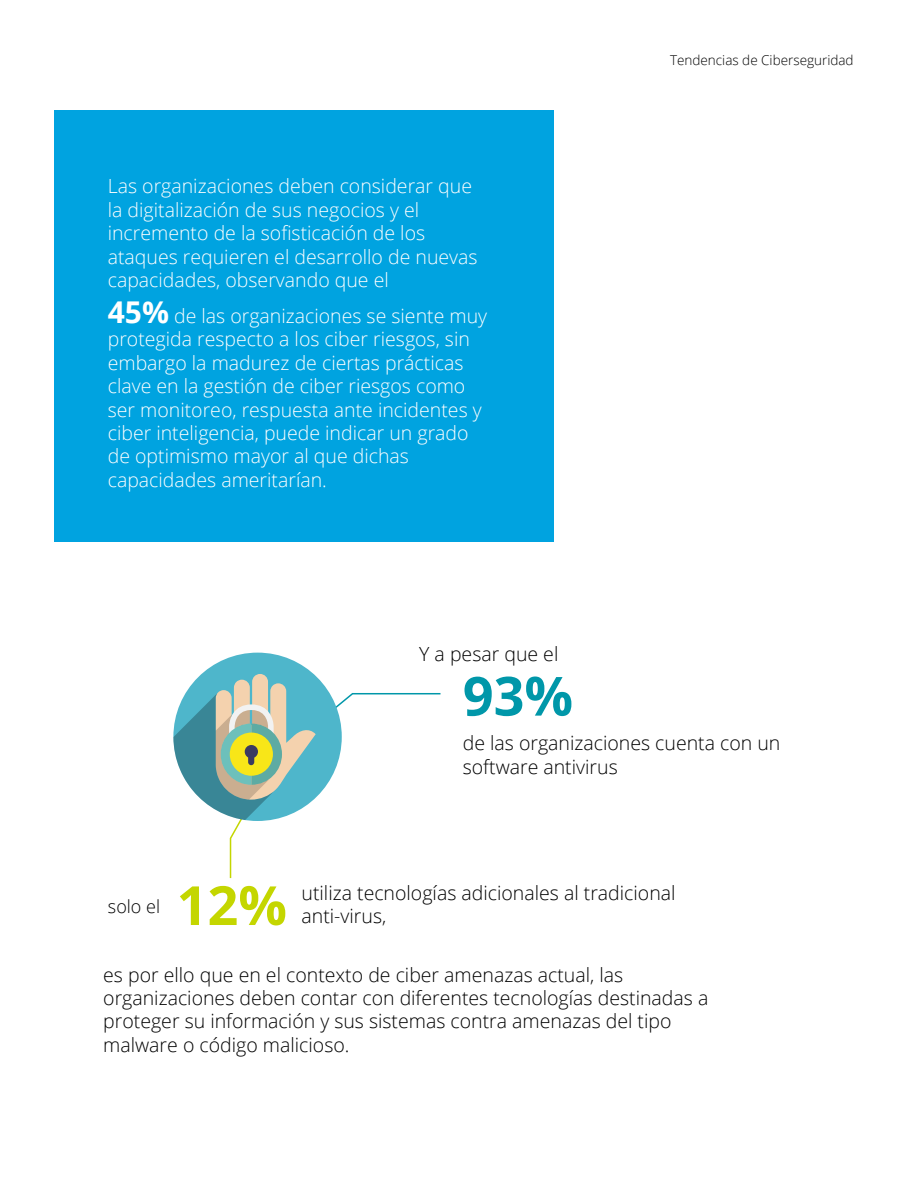
<style>
.page{position:relative;width:918px;height:1188px;background:#fff}
.page>*{position:absolute;margin:0;border:0;box-sizing:border-box;transform-origin:0 0}
.t1{font:700 54px "Open Sans";color:#0097a9}
.t2{font:700 54px "Open Sans";color:#c4d600}
.t3{font:300 19.5px/23.4px "Open Sans";color:#fff}
.t4{font:300 19.5px/23.4px "Open Sans";color:#000}
.t5{font:300 18px "Open Sans";color:#000}
.t6{font:300 13.5px "Open Sans";color:#000}
.s1{font-weight:700;font-size:30px}
</style>
<div class="page">
<div style="left:54px;top:110px;width:500px;height:432px;background:#00a3e0"></div>
<div style="left:173px;top:653px;width:169px;height:168px;background:#4eb6cb;border-radius:50%"></div>
<svg style="left:173px;top:674px;width:268px;height:205px"></svg>
<p class="t3" style="left:108px;top:174px;width:371px">Las organizaciones deben considerar que la digitalización de sus negocios y el incremento de la sofisticación de los ataques requieren el desarrollo de nuevas capacidades, observando que el</p>
<p class="t3" style="left:108px;top:304px;width:381px"><span class="s1">45%</span> de las organizaciones se siente muy protegida respecto a los ciber riesgos, sin embargo la madurez de ciertas prácticas clave en la gestión de ciber riesgos como ser monitoreo, respuesta ante incidentes y ciber inteligencia, puede indicar un grado de optimismo mayor al que dichas capacidades ameritarían.</p>
<p class="t6" style="left:670px;top:51px;width:185px">Tendencias de Ciberseguridad</p>
<p class="t4" style="left:419px;top:642px;width:141px">Y a pesar que el</p>
<h1 class="t1" style="left:463px;top:658px;width:112px">93%</h1>
<p class="t4" style="left:463px;top:731px;width:319px">de las organizaciones cuenta con un software antivirus</p>
<p class="t5" style="left:108px;top:894px;width:54px">solo el</p>
<h1 class="t2" style="left:177px;top:867px;width:112px">12%</h1>
<p class="t4" style="left:302px;top:880px;width:376px">utiliza tecnologías adicionales al tradicional anti-virus,</p>
<p class="t4" style="left:103px;top:962px;width:607px">es por ello que en el contexto de ciber amenazas actual, las organizaciones deben contar con diferentes tecnologías destinadas a proteger su información y sus sistemas contra amenazas del tipo malware o código malicioso.</p>
</div>
